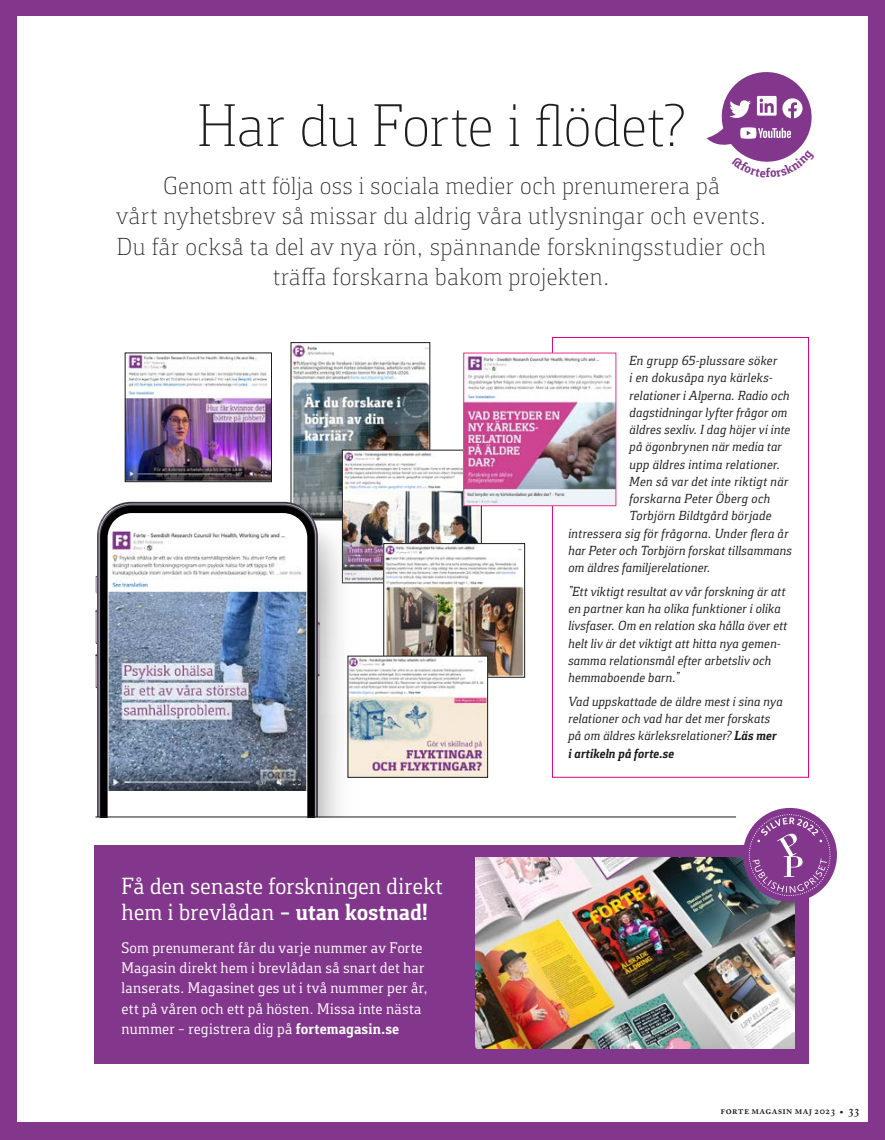
<style>
.page{position:relative;width:885px;height:1140px;background:#fff}
.page>*{position:absolute;margin:0;border:0;box-sizing:border-box;transform-origin:0 0}
.TA_s33_H1{font:300 61.5px "Foral Pro";color:#1d1d1b}
.Citat_Foral{font:300 25.2px/30.3px "Foral Pro";letter-spacing:.015em;color:#1d1d1b;text-align:center}
.TA_s33_H2{font:24px/25.5px "Foral Pro";letter-spacing:.005em;color:#fff}
.Bröd_10_5_13_5___för{font:15.75px/20.2px "Foral Pro";letter-spacing:.015em;color:#fff}
.Bröd_10_5_13_5___för-2{font:italic 13.5px/17.2px "Foral Pro";color:#1d1d1b}
.t1{font:700 13.5px "Foral Pro";color:#82368c}
.t2{font:600 10.5px "Adobe Caslon Pro";letter-spacing:.025em;color:#1d1d1b}
.s1{font-weight:700}
.s2{font-size:12px}
</style>
<div class="page">
<div style="left:0;top:0;width:884px;height:1140px;background:#82368c"></div>
<div style="left:17px;top:16px;width:850px;height:1105px;background:#fff"></div>
<img style="left:127px;top:355px;width:143px;height:125px">
<div style="left:125px;top:353px;width:147px;height:129px;border:1px solid #1d1d1b"></div>
<div style="left:94px;top:844px;width:714px;height:219px;background:#82368c"></div>
<div style="left:552px;top:337px;width:256px;height:440px;border:1px solid #da007e"></div>
<img style="left:293px;top:344px;width:135px;height:157px">
<div style="left:291px;top:342px;width:139px;height:178px;border:1px solid #1d1d1b"></div>
<img style="left:344px;top:452px;width:135px;height:129px">
<img style="left:475px;top:857px;width:319px;height:191px">
<svg style="left:96px;top:501px;width:269px;height:315px"></svg>
<svg style="left:318px;top:620px;width:2px;height:57px"></svg>
<svg style="left:95px;top:653px;width:2px;height:35px"></svg>
<svg style="left:95px;top:609px;width:2px;height:35px"></svg>
<svg style="left:95px;top:575px;width:2px;height:18px"></svg>
<svg style="left:97px;top:502px;width:221px;height:314px;background:#6a666f"></svg>
<svg style="left:100px;top:505px;width:214px;height:311px;background:#141415"></svg>
<svg style="left:108px;top:513px;width:199px;height:303px"></svg>
<img style="left:108px;top:531px;width:198px;height:260px">
<img style="left:465px;top:355px;width:149px;height:149px">
<div style="left:463px;top:353px;width:153px;height:153px;border:1px solid #e8308a"></div>
<img style="left:385px;top:545px;width:137px;height:130px">
<div style="left:383px;top:543px;width:141px;height:134px;border:1px solid #1d1d1b"></div>
<img style="left:349px;top:658px;width:137px;height:117px">
<div style="left:742px;top:808px;width:94px;height:93px;background:#82368c;border-radius:50%"></div>
<svg style="left:748px;top:814px;width:84px;height:82px"></svg>
<hr style="left:95px;top:816px;width:641px;height:1px;background:#1d1d1b">
<svg style="left:706px;top:72px;width:106px;height:90px"></svg>
<h1 class="TA_s33_H1" style="left:197px;top:91px;width:489px">Har du Forte i flödet?</h1>
<p class="Citat_Foral" style="left:116px;top:170px;width:652px">Genom att följa oss i sociala medier och prenumerera på<br>vårt nyhetsbrev så missar du aldrig våra utlysningar och events.<br>Du får också ta del av nya rön, spännande forskningsstudier och träffa forskarna bakom projekten.</p>
<p class="t1" style="left:765px;top:165px;width:6px">f</p>
<h2 class="TA_s33_H2" style="left:121px;top:873px;width:322px">Få den senaste forskningen direkt hem i brevlådan <span class="s1">– utan kostnad!</span></h2>
<p class="Bröd_10_5_13_5___för" style="left:121px;top:937px;width:308px">Som prenumerant får du varje nummer av Forte Magasin direkt hem i brevlådan så snart det har lanserats. Magasinet ges ut i två nummer per år, ett på våren och ett på hösten. Missa inte nästa nummer – registrera dig på <span class="s1">fortemagasin.se</span></p>
<p class="Bröd_10_5_13_5___för-2" style="left:629px;top:352px;width:149px">En grupp 65-plussare söker</p>
<p class="Bröd_10_5_13_5___för-2" style="left:629px;top:369px;width:144px">i en dokusåpa nya kärleks-</p>
<p class="Bröd_10_5_13_5___för-2" style="left:629px;top:386px;width:162px">relationer i Alperna. Radio och</p>
<p class="Bröd_10_5_13_5___för-2" style="left:629px;top:404px;width:159px">dagstidningar lyfter frågor om</p>
<p class="Bröd_10_5_13_5___för-2" style="left:629px;top:421px;width:162px">äldres sexliv. I dag höjer vi inte</p>
<p class="Bröd_10_5_13_5___för-2" style="left:629px;top:438px;width:154px">på ögonbrynen när media tar</p>
<p class="Bröd_10_5_13_5___för-2" style="left:629px;top:455px;width:153px">upp äldres intima relationer.</p>
<p class="Bröd_10_5_13_5___för-2" style="left:629px;top:473px;width:160px">Men så var det inte riktigt när</p>
<p class="Bröd_10_5_13_5___för-2" style="left:629px;top:490px;width:142px">forskarna Peter Öberg och</p>
<p class="Bröd_10_5_13_5___för-2" style="left:629px;top:507px;width:144px">Torbjörn Bildtgård började</p>
<p class="Bröd_10_5_13_5___för-2" style="left:567px;top:524px;width:222px">intressera sig för frågorna. Under flera år</p>
<p class="Bröd_10_5_13_5___för-2" style="left:567px;top:542px;width:225px">har Peter och Torbjörn forskat tillsammans</p>
<p class="Bröd_10_5_13_5___för-2" style="left:567px;top:559px;width:144px">om äldres familjerelationer.</p>
<p class="Bröd_10_5_13_5___för-2" style="left:567px;top:582px;width:220px">”Ett viktigt resultat av vår forskning är att en partner kan ha olika funktioner i olika livsfaser. Om en relation ska hålla över ett helt liv är det viktigt att hitta nya gemen&shy;samma relationsmål efter arbetsliv och hemmaboende barn.”</p>
<p class="Bröd_10_5_13_5___för-2" style="left:567px;top:692px;width:216px">Vad uppskattade de äldre mest i sina nya relationer och vad har det mer forskats på om äldres kärleksrelationer? <span class="s1">Läs mer i artikeln på forte.se</span></p>
<p class="t2" style="left:720px;top:1104px;width:140px">forte magasin maj 2023 • <span class="s2">33</span></p>
</div>
